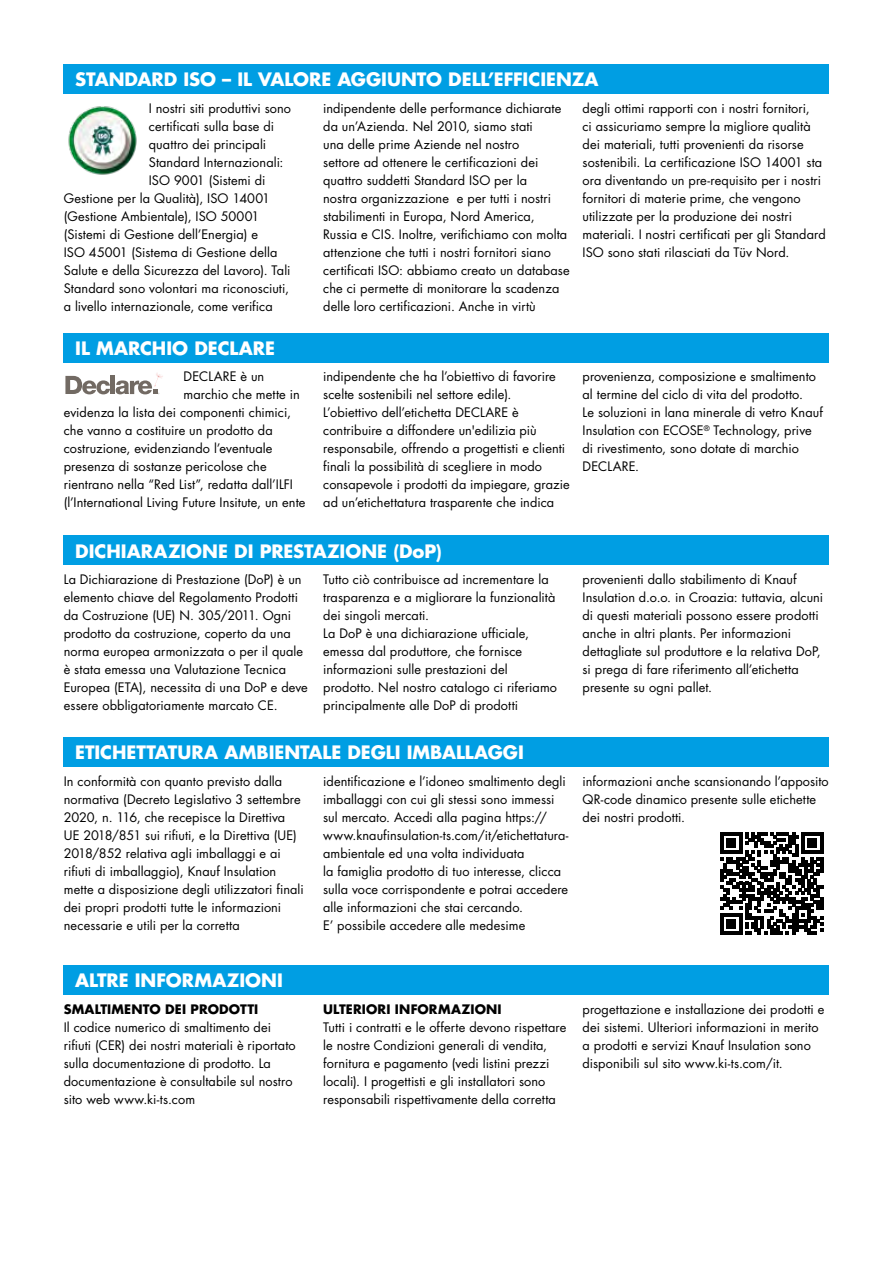
<style>
.page{position:relative;width:893px;height:1263px;background:#fff}
.page>*{position:absolute;margin:0;border:0;box-sizing:border-box;transform-origin:0 0}
.t1{font:700 18px "Futura KNAUF";color:#fff}
.t2{font:12.75px/18px "Futura KNAUF";letter-spacing:.005em;color:#000}
.t3{font:700 12.75px "Futura KNAUF";letter-spacing:.015em;color:#000}
</style>
<div class="page">
<div style="left:64px;top:965px;width:765px;height:29px;background:#009ee3"></div>
<div style="left:64px;top:333px;width:765px;height:29px;background:#009ee3"></div>
<hr style="left:111px;top:376px;width:4px;height:18px;background:#726a63">
<svg style="left:65px;top:376px;width:45px;height:18px"></svg>
<svg style="left:116px;top:373px;width:47px;height:21px"></svg>
<div style="left:64px;top:64px;width:765px;height:30px;background:#009ee3"></div>
<img style="left:68px;top:106px;width:69px;height:69px">
<div style="left:64px;top:535px;width:765px;height:30px;background:#009ee3"></div>
<div style="left:64px;top:737px;width:765px;height:29px;background:#009ee3"></div>
<svg style="left:720px;top:832px;width:103px;height:103px"></svg>
<h1 class="t1" style="left:75px;top:67px;width:525px">STANDARD ISO – IL VALORE AGGIUNTO DELL’EFFICIENZA</h1>
<p class="t2" style="left:149px;top:99px;width:144px">I nostri siti produttivi sono</p>
<p class="t2" style="left:149px;top:117px;width:127px">certificati sulla base di</p>
<p class="t2" style="left:149px;top:135px;width:119px">quattro dei principali</p>
<p class="t2" style="left:149px;top:153px;width:136px">Standard Internazionali:</p>
<p class="t2" style="left:149px;top:171px;width:118px">ISO 9001 (Sistemi di</p>
<p class="t2" style="left:64px;top:189px;width:208px">Gestione per la Qualità), ISO 14001</p>
<p class="t2" style="left:64px;top:207px;width:197px">(Gestione Ambientale), ISO 50001</p>
<p class="t2" style="left:64px;top:225px;width:196px">(Sistemi di Gestione dell’Energia) e</p>
<p class="t2" style="left:64px;top:243px;width:215px">ISO 45001 (Sistema di Gestione della</p>
<p class="t2" style="left:64px;top:261px;width:228px">Salute e della Sicurezza del Lavoro). Tali</p>
<p class="t2" style="left:64px;top:279px;width:227px">Standard sono volontari ma riconosciuti,</p>
<p class="t2" style="left:64px;top:297px;width:210px">a livello internazionale, come verifica</p>
<p class="t2" style="left:323px;top:99px;width:248px">indipendente delle performance dichiarate da un’Azienda. Nel 2010, siamo stati<br>una delle prime Aziende nel nostro<br>settore ad ottenere le certificazioni dei quattro suddetti Standard ISO per la<br>nostra organizzazione e per tutti i nostri stabilimenti in Europa, Nord America, Russia e CIS. Inoltre, verifichiamo con molta attenzione che tutti i nostri fornitori siano certificati ISO: abbiamo creato un database che ci permette di monitorare la scadenza delle loro certificazioni. Anche in virtù</p>
<p class="t2" style="left:583px;top:99px;width:245px">degli ottimi rapporti con i nostri fornitori,<br>ci assicuriamo sempre la migliore qualità dei materiali, tutti provenienti da risorse sostenibili. La certificazione ISO 14001 sta ora diventando un pre-requisito per i nostri fornitori di materie prime, che vengono utilizzate per la produzione dei nostri materiali. I nostri certificati per gli Standard ISO sono stati rilasciati da Tüv Nord.</p>
<h1 class="t1" style="left:75px;top:336px;width:201px">IL MARCHIO DECLARE</h1>
<p class="t2" style="left:184px;top:368px;width:82px">DECLARE è un</p>
<p class="t2" style="left:184px;top:386px;width:118px">marchio che mette in</p>
<p class="t2" style="left:64px;top:404px;width:229px">evidenza la lista dei componenti chimici,</p>
<p class="t2" style="left:64px;top:422px;width:210px">che vanno a costituire un prodotto da</p>
<p class="t2" style="left:64px;top:440px;width:210px">costruzione, evidenziando l’eventuale</p>
<p class="t2" style="left:64px;top:458px;width:204px">presenza di sostanze pericolose che</p>
<p class="t2" style="left:64px;top:476px;width:231px">rientrano nella “Red List”, redatta dall’ILFI</p>
<p class="t2" style="left:64px;top:494px;width:243px">(l’International Living Future Insitute, un ente</p>
<p class="t2" style="left:323px;top:368px;width:248px">indipendente che ha l’obiettivo di favorire scelte sostenibili nel settore edile).<br>L’obiettivo dell’etichetta DECLARE è contribuire a diffondere un'edilizia più responsabile, offrendo a progettisti e clienti finali la possibilità di scegliere in modo consapevole i prodotti da impiegare, grazie ad un’etichettatura trasparente che indica</p>
<p class="t2" style="left:583px;top:368px;width:242px">provenienza, composizione e smaltimento al termine del ciclo di vita del prodotto.<br>Le soluzioni in lana minerale di vetro Knauf Insulation con ECOSE<sup>®</sup> Technology, prive di rivestimento, sono dotate di marchio DECLARE.</p>
<h1 class="t1" style="left:75px;top:539px;width:368px">DICHIARAZIONE DI PRESTAZIONE (DoP)</h1>
<p class="t2" style="left:64px;top:571px;width:246px">La Dichiarazione di Prestazione (DoP) è un elemento chiave del Regolamento Prodotti da Costruzione (UE) N. 305/2011. Ogni prodotto da costruzione, coperto da una norma europea armonizzata o per il quale è stata emessa una Valutazione Tecnica Europea (ETA), necessita di una DoP e deve essere obbligatoriamente marcato CE.</p>
<p class="t2" style="left:323px;top:571px;width:235px">Tutto ciò contribuisce ad incrementare la trasparenza e a migliorare la funzionalità dei singoli mercati.<br>La DoP è una dichiarazione ufficiale, emessa dal produttore, che fornisce informazioni sulle prestazioni del prodotto. Nel nostro catalogo ci riferiamo principalmente alle DoP di prodotti</p>
<p class="t2" style="left:583px;top:571px;width:242px">provenienti dallo stabilimento di Knauf Insulation d.o.o. in Croazia: tuttavia, alcuni di questi materiali possono essere prodotti anche in altri plants. Per informazioni dettagliate sul produttore e la relativa DoP, si prega di fare riferimento all’etichetta presente su ogni pallet.</p>
<h1 class="t1" style="left:75px;top:740px;width:450px">ETICHETTATURA AMBIENTALE DEGLI IMBALLAGGI</h1>
<p class="t2" style="left:64px;top:772px;width:241px">In conformità con quanto previsto dalla normativa (Decreto Legislativo 3 settembre 2020, n. 116, che recepisce la Direttiva UE 2018/851 sui rifiuti, e la Direttiva (UE)<br>2018/852 relativa agli imballaggi e ai rifiuti di imballaggio), Knauf Insulation mette a disposizione degli utilizzatori finali dei propri prodotti tutte le informazioni necessarie e utili per la corretta</p>
<p class="t2" style="left:323px;top:772px;width:247px">identificazione e l’idoneo smaltimento degli imballaggi con cui gli stessi sono immessi sul mercato. Accedi alla pagina https:// www.knaufinsulation-ts.com/it/etichettatura&shy;ambientale ed una volta individuata<br>la famiglia prodotto di tuo interesse, clicca sulla voce corrispondente e potrai accedere alle informazioni che stai cercando.<br>E’ possibile accedere alle medesime</p>
<p class="t2" style="left:583px;top:772px;width:248px">informazioni anche scansionando l’apposito<br>QR-code dinamico presente sulle etichette dei nostri prodotti.</p>
<h1 class="t1" style="left:75px;top:968px;width:209px">ALTRE INFORMAZIONI</h1>
<p class="t3" style="left:64px;top:1000px;width:196px">SMALTIMENTO DEI PRODOTTI</p>
<p class="t2" style="left:64px;top:1018px;width:233px">Il codice numerico di smaltimento dei rifiuti (CER) dei nostri materiali è riportato sulla documentazione di prodotto. La documentazione è consultabile sul nostro sito web www.ki-ts.com</p>
<p class="t3" style="left:323px;top:1000px;width:180px">ULTERIORI INFORMAZIONI</p>
<p class="t2" style="left:323px;top:1018px;width:245px">Tutti i contratti e le offerte devono rispettare le nostre Condizioni generali di vendita, fornitura e pagamento (vedi listini prezzi locali). I progettisti e gli installatori sono responsabili rispettivamente della corretta</p>
<p class="t2" style="left:583px;top:1000px;width:243px">progettazione e installazione dei prodotti e dei sistemi. Ulteriori informazioni in merito a prodotti e servizi Knauf Insulation sono disponibili sul sito www.ki-ts.com/it.</p>
</div>
